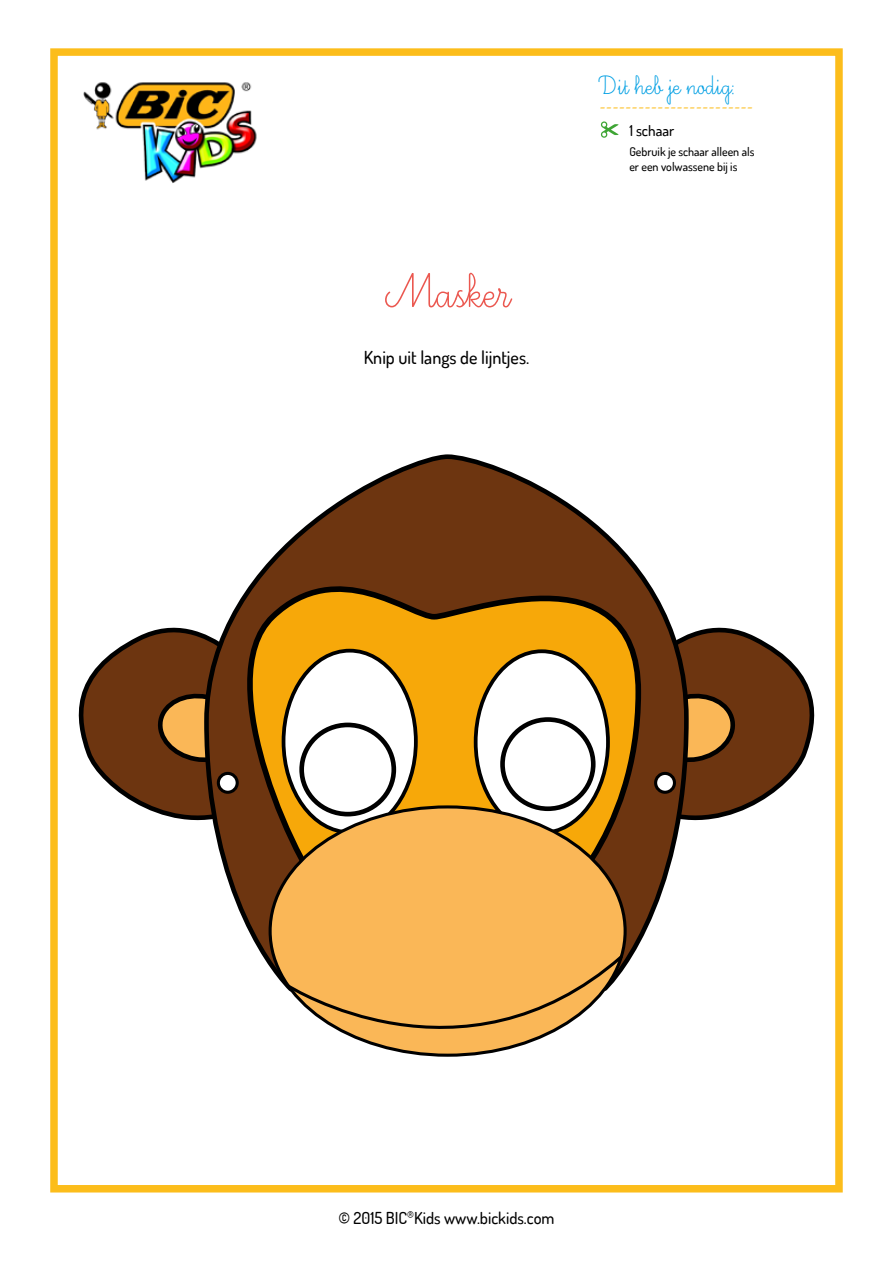
<style>
.page{position:relative;width:893px;height:1263px;background:#fff}
.page>*{position:absolute;margin:0;border:0;box-sizing:border-box;transform-origin:0 0}
.t1{font:60px "Ecriture A Romain Orne";color:#eb5850}
.t2{font:33px "Ecriture A Romain Orne";color:#009fe3}
.t3{font:18px "Minion Pro";color:#fcbd1b}
.t4{font:500 18px "Dosis";color:#000}
.t5{font:500 16.5px "Dosis";color:#000}
.t6{font:500 15px "Dosis";color:#000}
.t7{font:500 12px/14.4px "Dosis";color:#000}
</style>
<div class="page">
<div style="left:50px;top:48px;width:793px;height:1144px;border:8px solid #fcbd1b"></div>
<img style="left:83px;top:82px;width:174px;height:101px">
<svg style="left:600px;top:121px;width:19px;height:17px"></svg>
<svg style="left:78px;top:627px;width:122px;height:194px"></svg>
<svg style="left:157px;top:693px;width:43px;height:70px;background:#aa7535"></svg>
<svg style="left:691px;top:627px;width:124px;height:194px"></svg>
<svg style="left:691px;top:693px;width:44px;height:70px;background:#ad7937"></svg>
<svg style="left:257px;top:454px;width:434px;height:532px"></svg>
<svg style="left:200px;top:543px;width:444px;height:404px;background:#a77021"></svg>
<div style="left:284px;top:651px;width:132px;height:181px;background:#fff;border-radius:50%"></div>
<div style="left:282px;top:649px;width:136px;height:185px;border:4px solid #000;border-radius:50%"></div>
<div style="left:476px;top:651px;width:132px;height:182px;background:#fff;border-radius:50%"></div>
<div style="left:474px;top:649px;width:136px;height:186px;border:4px solid #000;border-radius:50%"></div>
<div style="left:500px;top:717px;width:96px;height:94px;border:5px solid #000;border-radius:50%"></div>
<div style="left:656px;top:773px;width:18px;height:19px;background:#fff;border-radius:50%"></div>
<div style="left:654px;top:772px;width:22px;height:22px;border:3px solid #000;border-radius:50%"></div>
<div style="left:218px;top:773px;width:19px;height:19px;background:#fff;border-radius:50%"></div>
<div style="left:217px;top:772px;width:22px;height:22px;border:3px solid #000;border-radius:50%"></div>
<div style="left:299px;top:723px;width:97px;height:93px;border:5px solid #000;border-radius:50%"></div>
<div style="left:270px;top:807px;width:355px;height:248px;background:#fab757;border-radius:50%"></div>
<svg style="left:285px;top:952px;width:341px;height:105px"></svg>
<h1 class="t1" style="left:384px;top:262px;width:127px">Masker</h1>
<h3 class="t4" style="left:364px;top:346px;width:167px">Knip uit langs de lijntjes.</h3>
<h2 class="t2" style="left:600px;top:69px;width:137px">Dit heb je nodig:</h2>
<h3 class="t3" style="left:600px;top:94px;width:155px">------------------------</h3>
<p class="t6" style="left:629px;top:121px;width:47px">1 schaar</p>
<p class="t7" style="left:629px;top:145px;width:127px">Gebruik je schaar alleen als er een volwassene bij is</p>
<h3 class="t5" style="left:338px;top:1207px;width:218px">© 2015 BIC<sup>®</sup>Kids www.bickids.com</h3>
</div>
